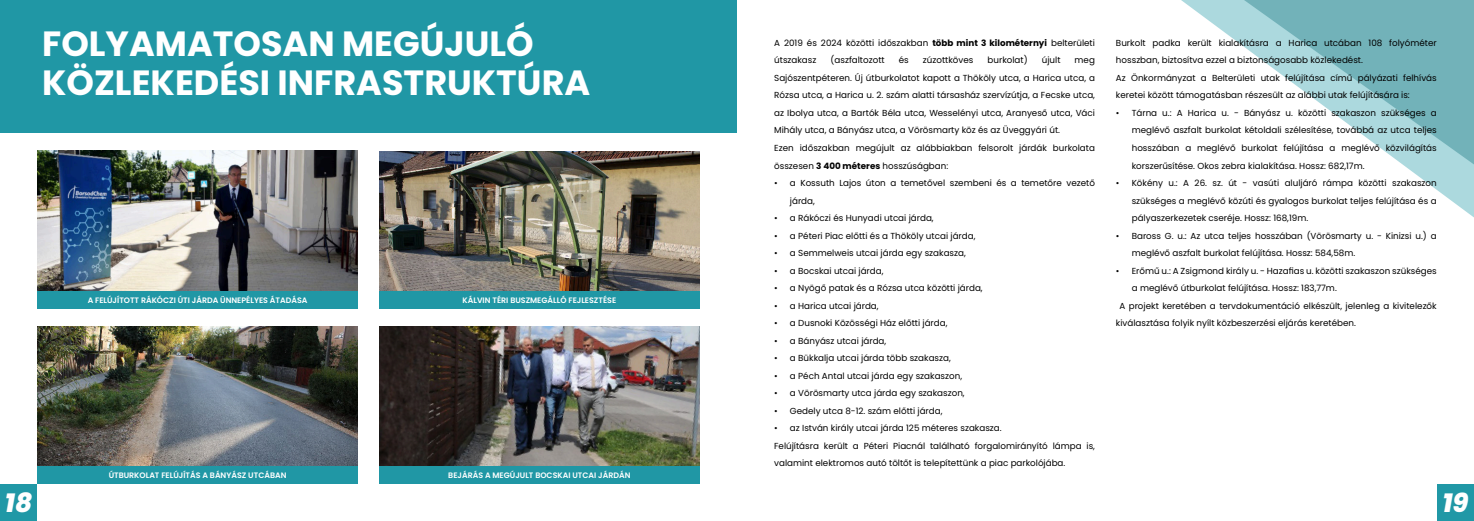
<style>
.page{position:relative;width:1474px;height:521px;background:#fff}
.page>*{position:absolute;margin:0;border:0;box-sizing:border-box;transform-origin:0 0}
.t1{font:700 35px/38.5px "Poppins";color:#fff}
.t2{font:italic 800 26.25px "Poppins";color:#fff}
.t3{font:8.75px/17.5px "Poppins";color:#000}
.t4{font:600 7.88px "Poppins";color:#fff}
.s1{font-weight:700}
</style>
<div class="page">
<svg style="left:1181px;top:0;width:292px;height:217px"></svg>
<svg style="left:1233px;top:0;width:240px;height:174px"></svg>
<div style="left:0;top:484px;width:37px;height:37px;background:#2098a6"></div>
<div style="left:1436px;top:484px;width:37px;height:37px;background:#2098a6"></div>
<div style="left:0;top:0;width:737px;height:133px;background:#2097a5"></div>
<img style="left:37px;top:151px;width:321px;height:140px">
<img style="left:37px;top:326px;width:321px;height:140px">
<img style="left:379px;top:326px;width:320px;height:140px">
<img style="left:379px;top:152px;width:320px;height:139px">
<div style="left:379px;top:291px;width:320px;height:18px;background:#2097a5"></div>
<div style="left:37px;top:291px;width:321px;height:18px;background:#2097a5"></div>
<div style="left:37px;top:466px;width:321px;height:18px;background:#2097a5"></div>
<div style="left:379px;top:466px;width:320px;height:18px;background:#2097a5"></div>
<h1 class="t1" style="left:42px;top:25px;width:549px">FOLYAMATOSAN MEGÚJULÓ<br>KÖZLEKEDÉSI INFRASTRUKTÚRA</h1>
<p class="t4" style="left:88px;top:295px;width:221px">A FELÚJÍTOTT RÁKÓCZI ÚTI JÁRDA ÜNNEPÉLYES ÁTADÁSA</p>
<p class="t4" style="left:462px;top:295px;width:155px">KÁLVIN TÉRI BUSZMEGÁLLÓ FEJLESZTÉSE</p>
<p class="t4" style="left:109px;top:470px;width:179px">ÚTBURKOLAT FELÚJÍTÁS A BÁNYÁSZ UTCÁBAN</p>
<p class="t4" style="left:448px;top:470px;width:184px">BEJÁRÁS A MEGÚJULT BOCSKAI UTCAI JÁRDÁN</p>
<p class="t3" style="left:774px;top:34px;width:322px">A 2019 és 2024 közötti időszakban <span class="s1">több mint 3 kilométernyi</span> belterületi útszakasz</p>
<p class="t3" style="left:830px;top:52px;width:56px">(aszfaltozott</p>
<p class="t3" style="left:898px;top:52px;width:11px">és</p>
<p class="t3" style="left:922px;top:52px;width:52px">zúzottköves</p>
<p class="t3" style="left:987px;top:52px;width:42px">burkolat)</p>
<p class="t3" style="left:1041px;top:52px;width:20px">újult</p>
<p class="t3" style="left:774px;top:52px;width:322px;text-indent:300px">meg Sajószentpéteren. Új útburkolatot kapott a Thököly utca, a Harica utca, a Rózsa utca, a Harica u. 2. szám alatti társasház szervízútja, a Fecske utca, az Ibolya utca, a Bartók Béla utca, Wesselényi utca, Aranyeső utca, Váci Mihály utca, a Bányász utca, a Vörösmarty köz és az Üveggyári út.<br>Ezen időszakban megújult az alábbiakban felsorolt járdák burkolata összesen <span class="s1">3 400 méteres</span> hosszúságban:</p>
<p class="t3" style="left:790px;top:174px;width:306px;text-indent:-16px">• a Kossuth Lajos úton a temetővel szembeni és a temetőre vezető járda,</p>
<p class="t3" style="left:774px;top:209px;width:161px">• a Rákóczi és Hunyadi utcai járda,</p>
<p class="t3" style="left:774px;top:227px;width:203px">• a Péteri Piac előtti és a Thököly utcai járda,</p>
<p class="t3" style="left:774px;top:244px;width:193px">• a Semmelweis utcai járda egy szakasza,</p>
<p class="t3" style="left:774px;top:262px;width:111px">• a Bocskai utcai járda,</p>
<p class="t3" style="left:774px;top:279px;width:210px">• a Nyögő patak és a Rózsa utca közötti járda,</p>
<p class="t3" style="left:774px;top:297px;width:106px">• a Harica utcai járda,</p>
<p class="t3" style="left:774px;top:314px;width:175px">• a Dusnoki Közösségi Ház előtti járda,</p>
<p class="t3" style="left:774px;top:332px;width:114px">• a Bányász utcai járda,</p>
<p class="t3" style="left:774px;top:349px;width:178px">• a Bükkalja utcai járda több szakasza,</p>
<p class="t3" style="left:774px;top:367px;width:189px">• a Péch Antal utcai járda egy szakaszon,</p>
<p class="t3" style="left:774px;top:384px;width:192px">• a Vörösmarty utca járda egy szakaszon,</p>
<p class="t3" style="left:774px;top:402px;width:170px">• Gedely utca 8-12. szám előtti járda,</p>
<p class="t3" style="left:774px;top:419px;width:322px">• az István király utcai járda 125 méteres szakasza.<br>Felújításra került a Péteri Piacnál található forgalomirányító lámpa is, valamint elektromos autó töltőt is telepítettünk a piac parkolójába.</p>
<p class="t3" style="left:1115px;top:34px;width:322px">Burkolt padka került kialakításra a Harica utcában 108 folyóméter hosszban, biztosítva ezzel a biztonságosabb közlekedést.<br>Az Önkormányzat a Belterületi utak felújítása című pályázati felhívás keretei között támogatásban részesült az alábbi utak felújítására is:</p>
<p class="t3" style="left:1131px;top:104px;width:306px;text-align:justify;text-indent:-16px">• Tárna u.: A Harica u. - Bányász u. közötti szakaszon szükséges a meglévő aszfalt burkolat kétoldali szélesítése, továbbá az utca teljes hosszában a meglévő burkolat felújítása a meglévő közvilágítás korszerűsítése. Okos zebra kialakítása. Hossz: 682,17m.</p>
<p class="t3" style="left:1131px;top:174px;width:306px;text-align:justify;text-indent:-16px">• Kökény u.: A 26. sz. út - vasúti aluljáró rámpa közötti szakaszon szükséges a meglévő közúti és gyalogos burkolat teljes felújítása és a pályaszerkezetek cseréje. Hossz: 168,19m.</p>
<p class="t3" style="left:1131px;top:227px;width:306px;text-indent:-16px">• Baross G. u.: Az utca teljes hosszában (Vörösmarty u. - Kinizsi u.) a meglévő aszfalt burkolat felújítása. Hossz: 584,58m.</p>
<p class="t3" style="left:1115px;top:262px;width:322px">• Erőmű u.: A Zsigmond király u. - Hazafias u. közötti szakaszon szükséges</p>
<p class="t3" style="left:1131px;top:279px;width:207px">a meglévő útburkolat felújítása. Hossz: 183,77m.</p>
<p class="t3" style="left:1119px;top:297px;width:319px">A projekt keretében a tervdokumentáció elkészült, jelenleg a kivitelezők</p>
<p class="t3" style="left:1115px;top:314px;width:241px">kiválasztása folyik nyílt közbeszerzési eljárás keretében.</p>
<h2 class="t2" style="left:5px;top:488px;width:29px">18</h2>
<h2 class="t2" style="left:1442px;top:488px;width:28px">19</h2>
</div>
